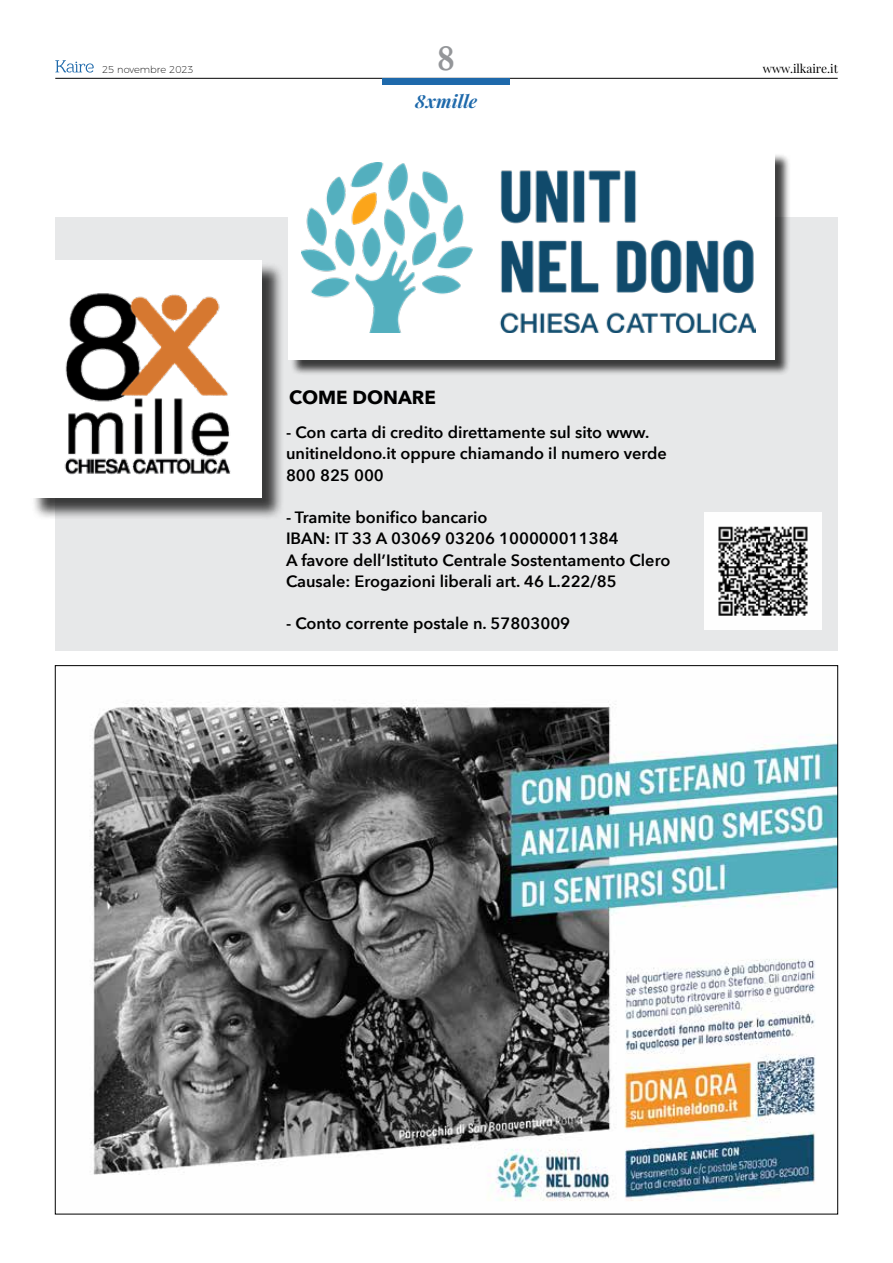
<style>
.page{position:relative;width:893px;height:1263px;background:#fff}
.page>*{position:absolute;margin:0;border:0;box-sizing:border-box;transform-origin:0 0}
.t1{font:700 37.5px "Garamond";color:#949699}
.t2{font:700 18.9px "Avenir Next";color:#000}
.t3{font:italic 700 18px "Playfair Display";letter-spacing:.01em;color:#1e69ab}
.t4{font:600 16.35px/21.3px "Avenir Next";color:#000}
.t5{font:12px "Playfair Display";color:#000}
.t6{font:200 9.9px "Montserrat";color:#000}
</style>
<div class="page">
<hr style="left:55px;top:78px;width:783px;height:1px;background:#000">
<div style="left:382px;top:78px;width:127px;height:7px;background:#1e69ab"></div>
<svg style="left:55px;top:60px;width:39px;height:13px"></svg>
<img style="left:90px;top:700px;width:746px;height:501px">
<div style="left:55px;top:217px;width:783px;height:434px;background:#e7e8e9"></div>
<img style="left:704px;top:512px;width:118px;height:117px">
<div style="left:31px;top:263px;width:253px;height:257px;background:#000;opacity:.75"></div>
<div style="left:28px;top:260px;width:233px;height:237px;background:#fff"></div>
<img style="left:64px;top:293px;width:167px;height:182px">
<div style="left:290px;top:153px;width:501px;height:223px;background:#000;opacity:.75"></div>
<div style="left:288px;top:151px;width:487px;height:208px;background:#fff"></div>
<img style="left:302px;top:162px;width:454px;height:171px">
<p class="t6" style="left:102px;top:62px;width:93px">25 novembre 2023</p>
<h1 class="t1" style="left:437px;top:36px;width:19px">8</h1>
<p class="t3" style="left:415px;top:89px;width:64px">8xmille</p>
<p class="t5" style="left:763px;top:61px;width:77px">www.ilkaire.it</p>
<p class="t2" style="left:289px;top:381px;width:148px">COME DONARE</p>
<p class="t4" style="left:286px;top:421px;width:382px">- Con carta di credito direttamente sul sito www. unitineldono.it oppure chiamando il numero verde<br>800 825 000</p>
<p class="t4" style="left:286px;top:506px;width:386px">- Tramite bonifico bancario<br>IBAN: IT 33 A 03069 03206 100000011384<br>A favore dell’Istituto Centrale Sostentamento Clero Causale: Erogazioni liberali art. 46 L.222/85</p>
<p class="t4" style="left:286px;top:613px;width:286px">- Conto corrente postale n. 57803009</p>
</div>
